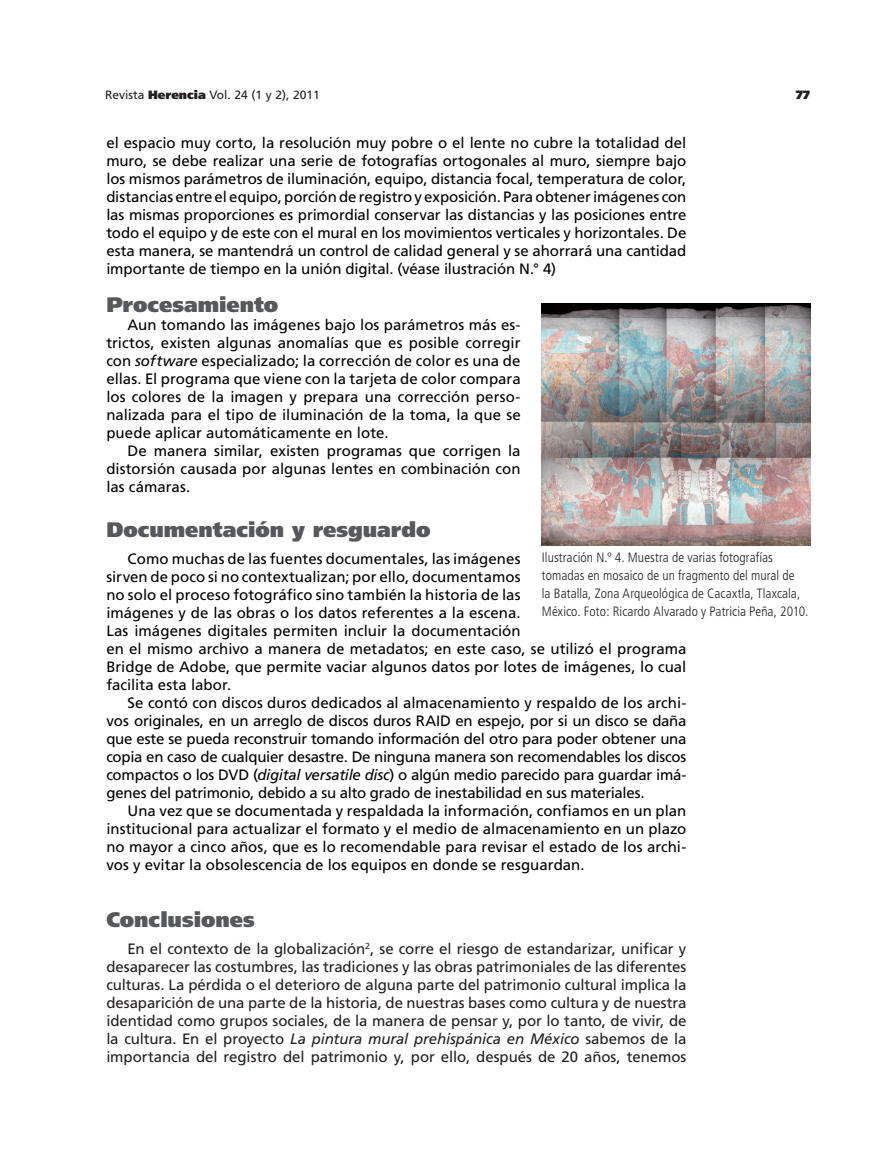
<style>
.page{position:relative;width:891px;height:1161px;background:#fff}
.page>*{position:absolute;margin:0;border:0;box-sizing:border-box;transform-origin:0 0}
.Subtítulos_del_artíc{font:900 21px "Frutiger";color:#57585a}
.Subtítulos_del_artíc-2{font:15px/18px "Frutiger";color:#000;text-align:justify}
.Texto_independiente{font:15px/18px "Frutiger";letter-spacing:-.01em;color:#000;text-align:justify}
.Subtítulos_del_artíc-3{font:15px/18px "Frutiger";letter-spacing:-.005em;color:#231f20;text-align:justify}
.t1{font:300 condensed 13.5px/18px "Frutiger";letter-spacing:.005em;color:#231f20}
.t2{font:12px "Frutiger";color:#231f20}
.t3{font:900 12px "Frutiger";color:#231f20}
.s1{font-weight:900}
.s2{font-style:italic}
</style>
<div class="page">
<img style="left:542px;top:304px;width:268px;height:242px">
<p class="t2" style="left:105px;top:88px;width:216px">Revista <span class="s1">Herencia</span> Vol. 24 (1 y 2), 2011</p>
<p class="t3" style="left:796px;top:88px;width:16px">77</p>
<p class="Texto_independiente" style="left:106px;top:134px;width:582px">el espacio muy corto, la resolución muy pobre o el lente no cubre la totalidad del muro, se debe realizar una serie de fotografías ortogonales al muro, siempre bajo los mismos parámetros de iluminación, equipo, distancia focal, temperatura de color, distancias entre el equipo, porción de registro y exposición. Para obtener imágenes con las mismas proporciones es primordial conservar las distancias y las posiciones entre todo el equipo y de este con el mural en los movimientos verticales y horizontales. De esta manera, se mantendrá un control de calidad general y se ahorrará una cantidad importante de tiempo en la unión digital. (véase ilustración N.° 4)</p>
<p class="Subtítulos_del_artíc" style="left:106px;top:292px;width:174px">Procesamiento</p>
<p class="Subtítulos_del_artíc-2" style="left:106px;top:316px;width:416px;text-indent:21px">Aun tomando las imágenes bajo los parámetros más es&shy;trictos, existen algunas anomalías que es posible corregir con <span class="s2">software</span> especializado; la corrección de color es una de ellas. El programa que viene con la tarjeta de color compara los colores de la imagen y prepara una corrección perso&shy;nalizada para el tipo de iluminación de la toma, la que se puede aplicar automáticamente en lote.</p>
<p class="Subtítulos_del_artíc-2" style="left:106px;top:442px;width:416px;text-indent:21px">De manera similar, existen programas que corrigen la distorsión causada por algunas lentes en combinación con las cámaras.</p>
<p class="Subtítulos_del_artíc" style="left:106px;top:517px;width:326px">Documentación y resguardo</p>
<p class="Subtítulos_del_artíc-2" style="left:106px;top:549px;width:582px;text-align:left;text-indent:21px">Como muchas de las fuentes documentales, las imágenes<br>sirven de poco si no contextualizan; por ello, documentamos<br>no solo el proceso fotográfico sino también la historia de las<br>imágenes y de las obras o los datos referentes a la escena.<br>Las imágenes digitales permiten incluir la documentación<br>en el mismo archivo a manera de metadatos; en este caso, se utilizó el programa Bridge de Adobe, que permite vaciar algunos datos por lotes de imágenes, lo cual facilita esta labor.</p>
<p class="Subtítulos_del_artíc-2" style="left:106px;top:693px;width:582px;text-indent:21px">Se contó con discos duros dedicados al almacenamiento y respaldo de los archi&shy;vos originales, en un arreglo de discos duros RAID en espejo, por si un disco se daña que este se pueda reconstruir tomando información del otro para poder obtener una copia en caso de cualquier desastre. De ninguna manera son recomendables los discos compactos o los DVD (<span class="s2">digital versatile disc</span>) o algún medio parecido para guardar imá&shy;genes del patrimonio, debido a su alto grado de inestabilidad en sus materiales.</p>
<p class="Subtítulos_del_artíc-2" style="left:106px;top:801px;width:582px;text-indent:21px">Una vez que se documentada y respaldada la información, confiamos en un plan institucional para actualizar el formato y el medio de almacenamiento en un plazo no mayor a cinco años, que es lo recomendable para revisar el estado de los archi&shy;vos y evitar la obsolescencia de los equipos en donde se resguardan.</p>
<p class="Subtítulos_del_artíc" style="left:106px;top:907px;width:150px">Conclusiones</p>
<p class="Subtítulos_del_artíc-3" style="left:106px;top:939px;width:582px;text-indent:21px">En el contexto de la globalización<sup>2</sup>, se corre el riesgo de estandarizar, unificar y desaparecer las costumbres, las tradiciones y las obras patrimoniales de las diferentes culturas. La pérdida o el deterioro de alguna parte del patrimonio cultural implica la desaparición de una parte de la historia, de nuestras bases como cultura y de nuestra identidad como grupos sociales, de la manera de pensar y, por lo tanto, de vivir, de la cultura. En el proyecto <span class="s2">La pintura mural prehispánica en México</span> sabemos de la importancia del registro del patrimonio y, por ello, después de 20 años, tenemos</p>
<p class="t1" style="left:542px;top:549px;width:268px">Ilustración N.º 4. Muestra de varias fotografías tomadas en mosaico de un fragmento del mural de<br>la Batalla, Zona Arqueológica de Cacaxtla, Tlaxcala, México. Foto: Ricardo Alvarado y Patricia Peña, 2010.</p>
</div>
